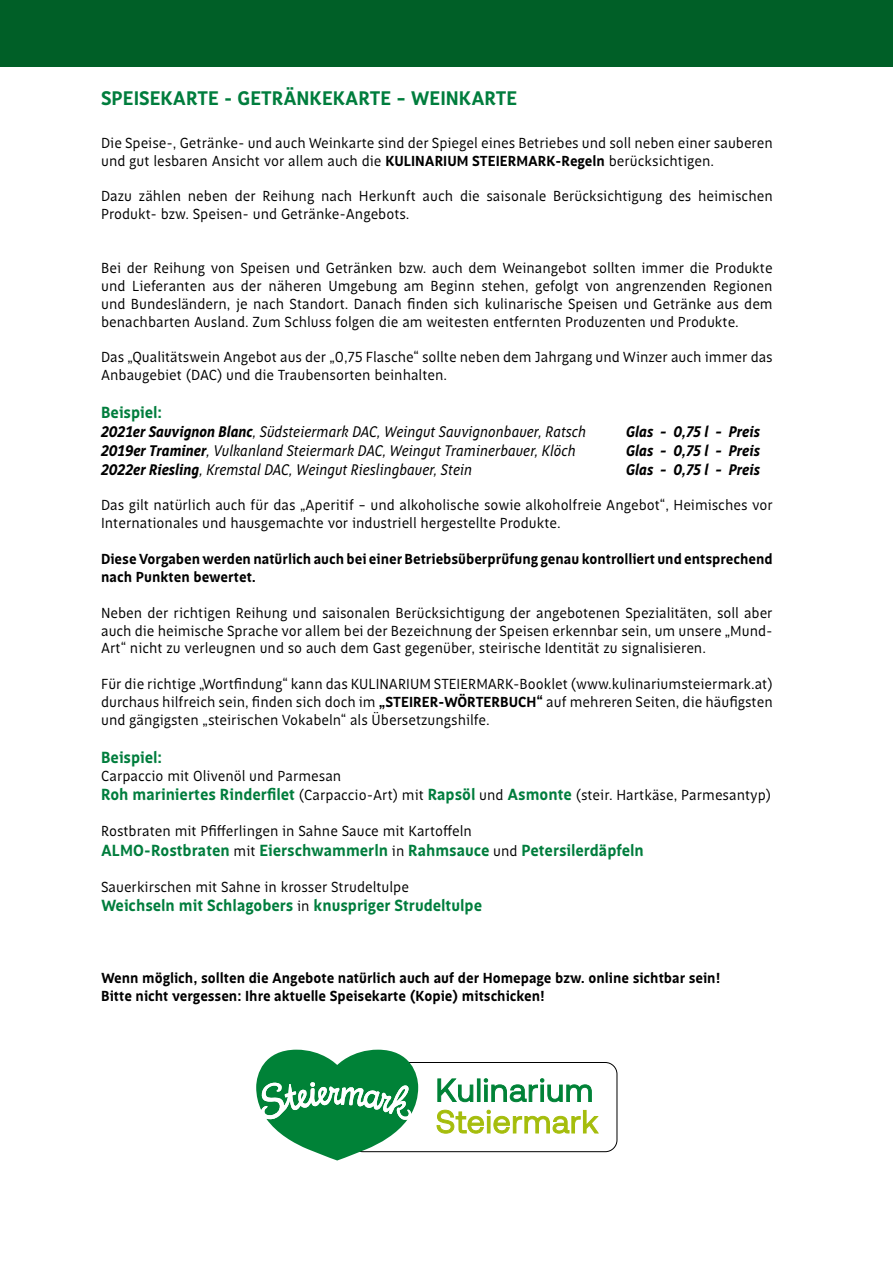
<style>
.page{position:relative;width:893px;height:1263px;background:#fff}
.page>*{position:absolute;margin:0;border:0;box-sizing:border-box;transform-origin:0 0}
.t1{font:700 20.1px "Saya FY";color:#007d3d}
.t2{font:700 16.5px "Saya FY";color:#007d3d}
.t3{font:italic 15.75px "Saya FY";color:#000}
.t4{font:italic 700 15.75px "Saya FY";color:#000}
.t5{font:14.85px/17.9px "Saya FY";color:#000}
.t6{font:700 14.85px/17.9px "Saya FY";color:#000}
.s1{font-weight:700}
.s2{font-weight:700;font-size:16.5px;color:#007d3d}
.s3{font-weight:400;font-size:14.85px;color:#000}
</style>
<div class="page">
<div style="left:0;top:0;width:893px;height:67px;background:#005f27"></div>
<div style="left:351px;top:1062px;width:266px;height:90px;border:1px solid #000;border-radius:12px"></div>
<svg style="left:256px;top:1050px;width:162px;height:110px"></svg>
<svg style="left:436px;top:1109px;width:163px;height:25px"></svg>
<svg style="left:437px;top:1078px;width:155px;height:24px"></svg>
<h1 class="t1" style="left:101px;top:86px;width:418px">SPEISEKARTE - GETRÄNKEKARTE – WEINKARTE</h1>
<p class="t5" style="left:101px;top:134px;width:673px">Die Speise-, Getränke- und auch Weinkarte sind der Spiegel eines Betriebes und soll neben einer sauberen und gut lesbaren Ansicht vor allem auch die <span class="s1">KULINARIUM STEIERMARK-Regeln</span> berücksichtigen.</p>
<p class="t5" style="left:101px;top:187px;width:673px">Dazu zählen neben der Reihung nach Herkunft auch die saisonale Berücksichtigung des heimischen<br>Produkt- bzw. Speisen- und Getränke-Angebots.</p>
<p class="t5" style="left:101px;top:259px;width:673px;text-align:justify">Bei der Reihung von Speisen und Getränken bzw. auch dem Weinangebot sollten immer die Produkte und Lieferanten aus der näheren Umgebung am Beginn stehen, gefolgt von angrenzenden Regionen und Bundesländern, je nach Standort. Danach finden sich kulinarische Speisen und Getränke aus dem benachbarten Ausland. Zum Schluss folgen die am weitesten entfernten Produzenten und Produkte.</p>
<p class="t5" style="left:101px;top:348px;width:673px">Das „Qualitätswein Angebot aus der „0,75 Flasche“ sollte neben dem Jahrgang und Winzer auch immer das<br>Anbaugebiet (DAC) und die Traubensorten beinhalten.</p>
<p class="t2" style="left:101px;top:402px;width:63px">Beispiel:</p>
<p class="t3" style="left:101px;top:422px;width:487px"><span class="s1">2021er Sauvignon Blanc</span>, Südsteiermark DAC, Weingut Sauvignonbauer, Ratsch</p>
<p class="t4" style="left:626px;top:421px;width:135px">Glas – 0,75 l – Preis</p>
<p class="t3" style="left:101px;top:441px;width:476px"><span class="s1">2019er Traminer</span>, Vulkanland Steiermark DAC, Weingut Traminerbauer, Klöch</p>
<p class="t4" style="left:626px;top:440px;width:135px">Glas – 0,75 l – Preis</p>
<p class="t3" style="left:101px;top:460px;width:372px"><span class="s1">2022er Riesling</span>, Kremstal DAC, Weingut Rieslingbauer, Stein</p>
<p class="t4" style="left:626px;top:459px;width:135px">Glas – 0,75 l – Preis</p>
<p class="t5" style="left:101px;top:496px;width:673px">Das gilt natürlich auch für das „Aperitif – und alkoholische sowie alkoholfreie Angebot“, Heimisches vor<br>Internationales und hausgemachte vor industriell hergestellte Produkte.</p>
<p class="t6" style="left:101px;top:550px;width:673px">Diese Vorgaben werden natürlich auch bei einer Betriebsüberprüfung genau kontrolliert und entsprechend nach Punkten bewertet.</p>
<p class="t5" style="left:101px;top:603px;width:673px;text-align:justify">Neben der richtigen Reihung und saisonalen Berücksichtigung der angebotenen Spezialitäten, soll aber auch die heimische Sprache vor allem bei der Bezeichnung der Speisen erkennbar sein, um unsere „Mund-Art“ nicht zu verleugnen und so auch dem Gast gegenüber, steirische Identität zu signalisieren.</p>
<p class="t5" style="left:101px;top:675px;width:673px;text-align:justify">Für die richtige „Wortfindung“ kann das KULINARIUM STEIERMARK-Booklet (www.kulinariumsteiermark.at) durchaus hilfreich sein, finden sich doch im <span class="s1">„STEIRER-WÖRTERBUCH“</span> auf mehreren Seiten, die häufigsten und gängigsten „steirischen Vokabeln“ als Übersetzungshilfe.</p>
<p class="t2" style="left:101px;top:747px;width:63px">Beispiel:</p>
<p class="t5" style="left:101px;top:765px;width:672px;line-height:19.8px">Carpaccio mit Olivenöl und Parmesan<br><span class="s2">Roh mariniertes Rinderfilet</span> (Carpaccio-Art) mit <span class="s2">Rapsöl</span> und <span class="s2">Asmonte</span> (steir. Hartkäse, Parmesantyp)</p>
<p class="t5" style="left:101px;top:822px;width:372px">Rostbraten mit Pfifferlingen in Sahne Sauce mit Kartoffeln</p>
<p class="t2" style="left:101px;top:840px;width:544px">ALMO-Rostbraten <span class="s3">mit</span> Eierschwammerln <span class="s3">in</span> Rahmsauce <span class="s3">und</span> Petersilerdäpfeln</p>
<p class="t5" style="left:101px;top:877px;width:309px">Sauerkirschen mit Sahne in krosser Strudeltulpe</p>
<p class="t2" style="left:101px;top:896px;width:382px">Weichseln mit Schlagobers <span class="s3">in</span> knuspriger Strudeltulpe</p>
<p class="t6" style="left:101px;top:969px;width:621px">Wenn möglich, sollten die Angebote natürlich auch auf der Homepage bzw. online sichtbar sein!<br>Bitte nicht vergessen: Ihre aktuelle Speisekarte (Kopie) mitschicken!</p>
</div>
